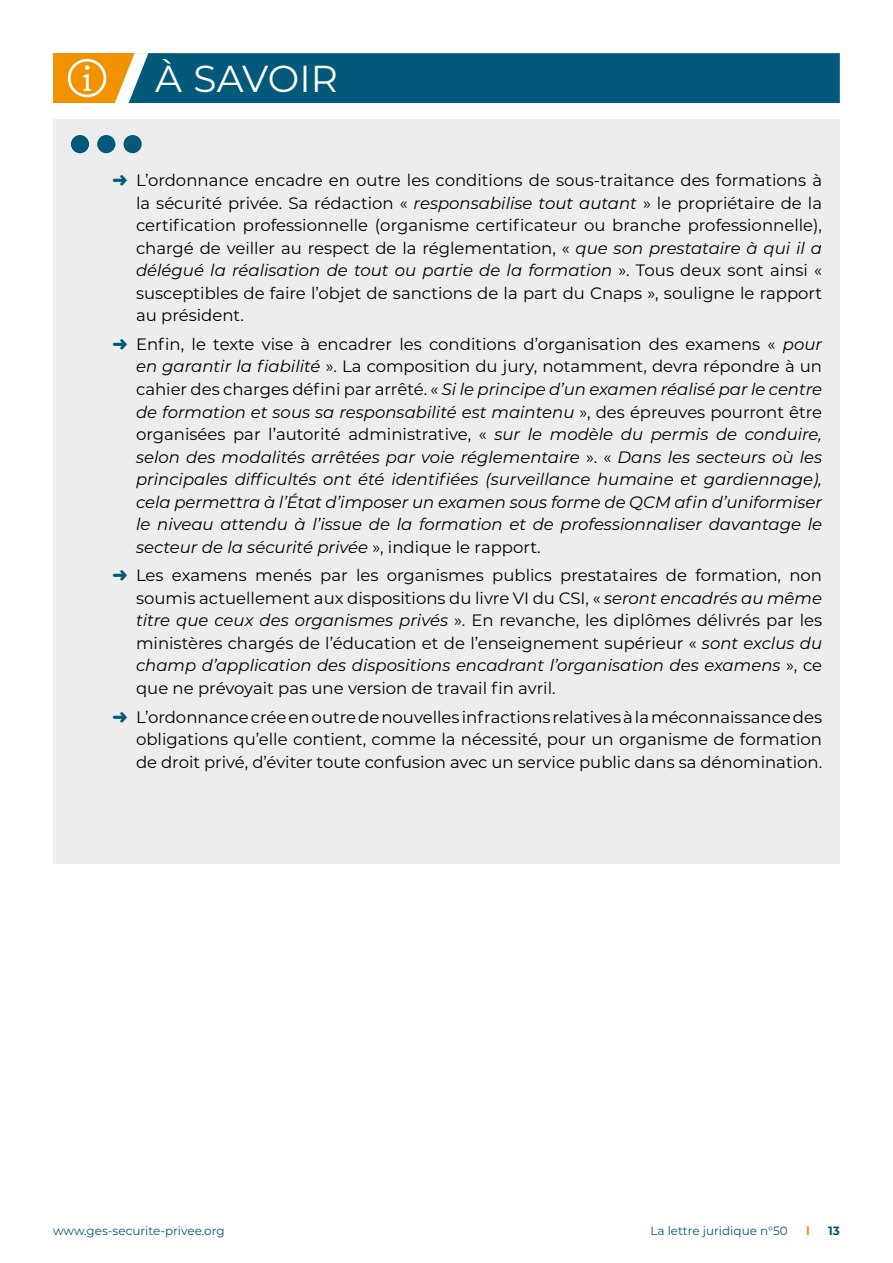
<style>
.page{position:relative;width:893px;height:1263px;background:#fff}
.page>*{position:absolute;margin:0;border:0;box-sizing:border-box;transform-origin:0 0}
.t1{font:37.5px "Montserrat";letter-spacing:-.005em;color:#fff}
.t2{font:16.5px/22.5px "Montserrat";color:#000;text-align:justify}
.t3{font:italic 16.5px/22.5px "Montserrat";color:#000;text-align:justify}
.t4{font:12px "Montserrat";color:#02597a}
.t5{font:700 12px "Montserrat";color:#02597a}
.t6{font:700 12px "Montserrat";color:#f39200}
.s1{color:#02597a}
.s2{font-style:italic}
.s3{font-style:normal}
</style>
<div class="page">
<div style="left:53px;top:119px;width:787px;height:745px;background:#ededed"></div>
<div style="left:53px;top:53px;width:189px;height:50px;background:#f39200"></div>
<div style="left:115px;top:53px;width:725px;height:50px;background:#02597a"></div>
<div style="left:68px;top:59px;width:38px;height:38px;border:3px solid #fff;border-radius:50%"></div>
<svg style="left:83px;top:65px;width:8px;height:26px"></svg>
<div style="left:71px;top:135px;width:18px;height:18px;background:#02597a;border-radius:50%"></div>
<div style="left:97px;top:135px;width:18px;height:18px;background:#02597a;border-radius:50%"></div>
<div style="left:124px;top:135px;width:18px;height:18px;background:#02597a;border-radius:50%"></div>
<h1 class="t1" style="left:155px;top:53px;width:184px">À SAVOIR</h1>
<p class="t2" style="left:136px;top:168px;width:688px;text-indent:-24px"><span class="s1">➜</span> L’ordonnance encadre en outre les conditions de sous-traitance des formations à la sécurité privée. Sa rédaction « <span class="s2">responsabilise tout autant</span> » le propriétaire de la certification professionnelle (organisme certificateur ou branche professionnelle), chargé de veiller au respect de la réglementation, « <span class="s2">que son prestataire à qui il a délégué la réalisation de tout ou partie de la formation</span> ». Tous deux sont ainsi « susceptibles de faire l’objet de sanctions de la part du Cnaps », souligne le rapport au président.</p>
<p class="t3" style="left:136px;top:332px;width:688px;text-indent:-24px"><span class="s1">➜</span> <span class="s3">Enfin, le texte vise à encadrer les conditions d’organisation des examens «</span> pour en garantir la fiabilité <span class="s3">». La composition du jury, notamment, devra répondre à un cahier des charges défini par arrêté. «</span> Si le principe d’un examen réalisé par le centre de formation et sous sa responsabilité est maintenu <span class="s3">», des épreuves pourront être organisées par l’autorité administrative, «</span> sur le modèle du permis de conduire, selon des modalités arrêtées par voie réglementaire <span class="s3">». «</span> Dans les secteurs où les principales difficultés ont été identifiées (surveillance humaine et gardiennage), cela permettra à l’État d’imposer un examen sous forme de QCM afin d’uniformiser le niveau attendu à l’issue de la formation et de professionnaliser davantage le secteur de la sécurité privée <span class="s3">», indique le rapport.</span></p>
<p class="t2" style="left:136px;top:564px;width:688px;text-indent:-24px"><span class="s1">➜</span> Les examens menés par les organismes publics prestataires de formation, non soumis actuellement aux dispositions du livre VI du CSI, « <span class="s2">seront encadrés au même titre que ceux des organismes privés</span> ». En revanche, les diplômes délivrés par les ministères chargés de l’éducation et de l’enseignement supérieur « <span class="s2">sont exclus du champ d’application des dispositions encadrant l’organisation des examens</span> », ce que ne prévoyait pas une version de travail fin avril.</p>
<p class="t2" style="left:136px;top:705px;width:688px;text-indent:-24px"><span class="s1">➜</span> L’ordonnance crée en outre de nouvelles infractions relatives à la méconnaissance des obligations qu’elle contient, comme la nécessité, pour un organisme de formation de droit privé, d’éviter toute confusion avec un service public dans sa dénomination.</p>
<p class="t4" style="left:53px;top:1222px;width:173px">www.ges-securite-privee.org</p>
<p class="t4" style="left:650px;top:1222px;width:139px">La lettre juridique n°50</p>
<p class="t6" style="left:806px;top:1222px;width:5px">l</p>
<p class="t5" style="left:828px;top:1222px;width:13px">13</p>
</div>
